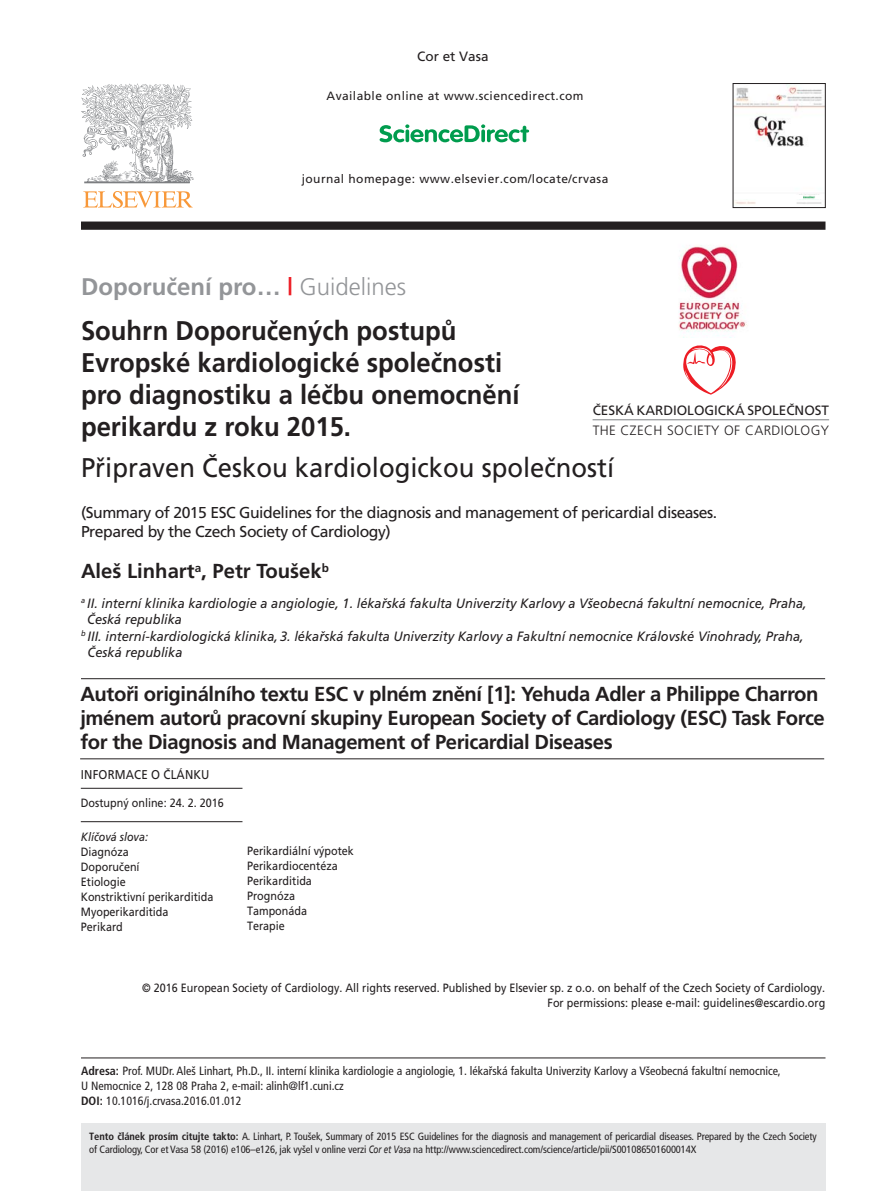
<style>
.page{position:relative;width:893px;height:1191px;background:#fff}
.page>*{position:absolute;margin:0;border:0;box-sizing:border-box;transform-origin:0 0}
.t1{font:700 27px/32.2px "Frutiger CE";color:#231f20;scale:.95 1}
.t2{font:27px "Frutiger CE";color:#231f20;scale:.95 1}
.t3{font:700 24px "Frutiger CE";color:#939598}
.t4{font:700 20.25px/24px "Frutiger CE";letter-spacing:-.02em;color:#231f20}
.t5{font:700 20.25px "Frutiger CE";color:#231f20}
.t6{font:15.75px/19.5px "Frutiger CE";letter-spacing:-.03em;color:#231f20}
.t7{font:italic 13.5px "Frutiger CE";color:#231f20;scale:.95 1}
.t8{font:13.5px "Frutiger CE";letter-spacing:-.005em;color:#231f20}
.t9{font:13.5px "Frutiger CE Light";letter-spacing:.025em;color:#231f20}
.t10{font:12.75px "Frutiger CE";letter-spacing:.015em;color:#231f20;scale:.9 1}
.t11{font:12px/15px "Frutiger CE";color:#231f20;scale:.9 1}
.t12{font:12px/15px "Frutiger Condensed CE";color:#231f20}
.t13{font:12px "Frutiger CE";letter-spacing:.035em;color:#231f20}
.t14{font:italic 12px "Frutiger CE";color:#231f20;scale:.9 1}
.t15{font:10.5px/13.5px "Frutiger Condensed CE";letter-spacing:-.01em;color:#231f20}
.s1{color:#ed1c24}
.s2{font-family:"Frutiger CE Light";font-weight:400}
.s3{font-weight:700}
.s4{font-family:"Frutiger Linotype";font-style:italic}
</style>
<div class="page">
<div style="left:81px;top:1123px;width:744px;height:68px;background:#e6e7e8"></div>
<svg style="left:81px;top:83px;width:113px;height:100px"></svg>
<svg style="left:83px;top:191px;width:110px;height:17px"></svg>
<svg style="left:383px;top:142px;width:143px;height:1px"></svg>
<svg style="left:379px;top:124px;width:150px;height:18px"></svg>
<div style="left:81px;top:222px;width:744px;height:8px;background:#231f20"></div>
<img style="left:734px;top:85px;width:89px;height:120px">
<div style="left:732px;top:83px;width:93px;height:125px;border:1px solid #231f20"></div>
<hr style="left:81px;top:1058px;width:744px;height:1px;background:#231f20">
<hr style="left:81px;top:678px;width:744px;height:1px;background:#231f20">
<svg style="left:683px;top:345px;width:53px;height:50px"></svg>
<hr style="left:592px;top:420px;width:237px;height:1px;background:#808285">
<img style="left:679px;top:245px;width:68px;height:92px">
<hr style="left:80px;top:758px;width:744px;height:1px;background:#231f20">
<svg style="left:795px;top:195px;width:26px;height:4px"></svg>
<hr style="left:81px;top:788px;width:161px;height:1px;background:#231f20">
<hr style="left:81px;top:821px;width:161px;height:1px;background:#231f20">
<p class="t8" style="left:417px;top:51px;width:73px">Cor et Vasa</p>
<p class="t13" style="left:326px;top:92px;width:258px">Available online at www.sciencedirect.com</p>
<p class="t13" style="left:302px;top:175px;width:308px">journal homepage: www.elsevier.com/locate/crvasa</p>
<h2 class="t3" style="left:81px;top:277px;width:326px">Doporučení pro… <span class="s1">|</span> <span class="s2">Guidelines</span></h2>
<h1 class="t1" style="left:81px;top:316px;width:463px">Souhrn Doporučených postupů<br>Evropské kardiologické společnosti pro diagnostiku a léčbu onemocnění perikardu z roku 2015.</h1>
<h1 class="t2" style="left:81px;top:458px;width:563px">Připraven Českou kardiologickou společností</h1>
<h3 class="t6" style="left:81px;top:504px;width:637px">(Summary of 2015 ESC Guidelines for the diagnosis and management of pericardial diseases.<br>Prepared by the Czech Society of Cardiology)</h3>
<h3 class="t5" style="left:81px;top:563px;width:249px">Aleš Linhart<sup>a</sup>, Petr Toušek<sup>b</sup></h3>
<p class="t7" style="left:81px;top:598px;width:765px"><sup>a</sup> II. interní klinika kardiologie a angiologie, 1. lékařská fakulta Univerzity Karlovy a Všeobecná fakultní nemocnice, Praha,</p>
<p class="t7" style="left:87px;top:614px;width:101px">Česká republika</p>
<p class="t7" style="left:81px;top:631px;width:762px"><sup>b</sup> III. interní-kardiologická klinika, 3. lékařská fakulta Univerzity Karlovy a Fakultní nemocnice Královské Vinohrady, Praha,</p>
<p class="t7" style="left:88px;top:647px;width:101px">Česká republika</p>
<p class="t8" style="left:592px;top:405px;width:238px">ČESKÁ KARDIOLOGICKÁ SPOLEČNOST</p>
<p class="t9" style="left:592px;top:423px;width:238px">THE CZECH SOCIETY OF CARDIOLOGY</p>
<h3 class="t4" style="left:80px;top:684px;width:746px">Autoři originálního textu ESC v plném znění [1]: Yehuda Adler a Philippe Charron jménem autorů pracovní skupiny European Society of Cardiology (ESC) Task Force for the Diagnosis and Management of Pericardial Diseases</h3>
<p class="t10" style="left:81px;top:770px;width:144px">INFORMACE O ČLÁNKU</p>
<p class="t11" style="left:81px;top:797px;width:160px">Dostupný online: 24. 2. 2016</p>
<p class="t11" style="left:247px;top:845px;width:120px">Perikardiální výpotek<br>Perikardiocentéza<br>Perikarditida<br>Prognóza<br>Tamponáda<br>Terapie</p>
<p class="t14" style="left:81px;top:832px;width:76px">Klíčová slova:</p>
<p class="t11" style="left:81px;top:845px;width:149px">Diagnóza<br>Doporučení<br>Etiologie<br>Konstriktivní perikarditida<br>Myoperikarditida<br>Perikard</p>
<p class="t11" style="left:142px;top:982px;width:760px;text-align:right">© 2016 European Society of Cardiology. All rights reserved. Published by Elsevier sp. z o.o. on behalf of the Czech Society of Cardiology.<br>For permissions: please e-mail: guidelines@escardio.org</p>
<p class="t12" style="left:81px;top:1064px;width:701px"><span class="s3">Adresa:</span> Prof. MUDr. Aleš Linhart, Ph.D., II. interní klinika kardiologie a angiologie, 1. lékařská fakulta Univerzity Karlovy a Všeobecná fakultní nemocnice,<br>U Nemocnice 2, 128 08 Praha 2, e-mail: alinh@lf1.cuni.cz<br><span class="s3">DOI:</span> 10.1016/j.crvasa.2016.01.012</p>
<p class="t15" style="left:89px;top:1130px;width:729px"><span class="s3">Tento článek prosím citujte takto:</span> A. Linhart, P. Toušek, Summary of 2015 ESC Guidelines for the diagnosis and management of pericardial diseases. Prepared by the Czech Society of Cardiology, Cor et Vasa 58 (2016) e106–e126, jak vyšel v online verzi <span class="s4">Cor et Vasa</span> na http://www.sciencedirect.com/science/article/pii/S001086501600014X</p>
</div>
